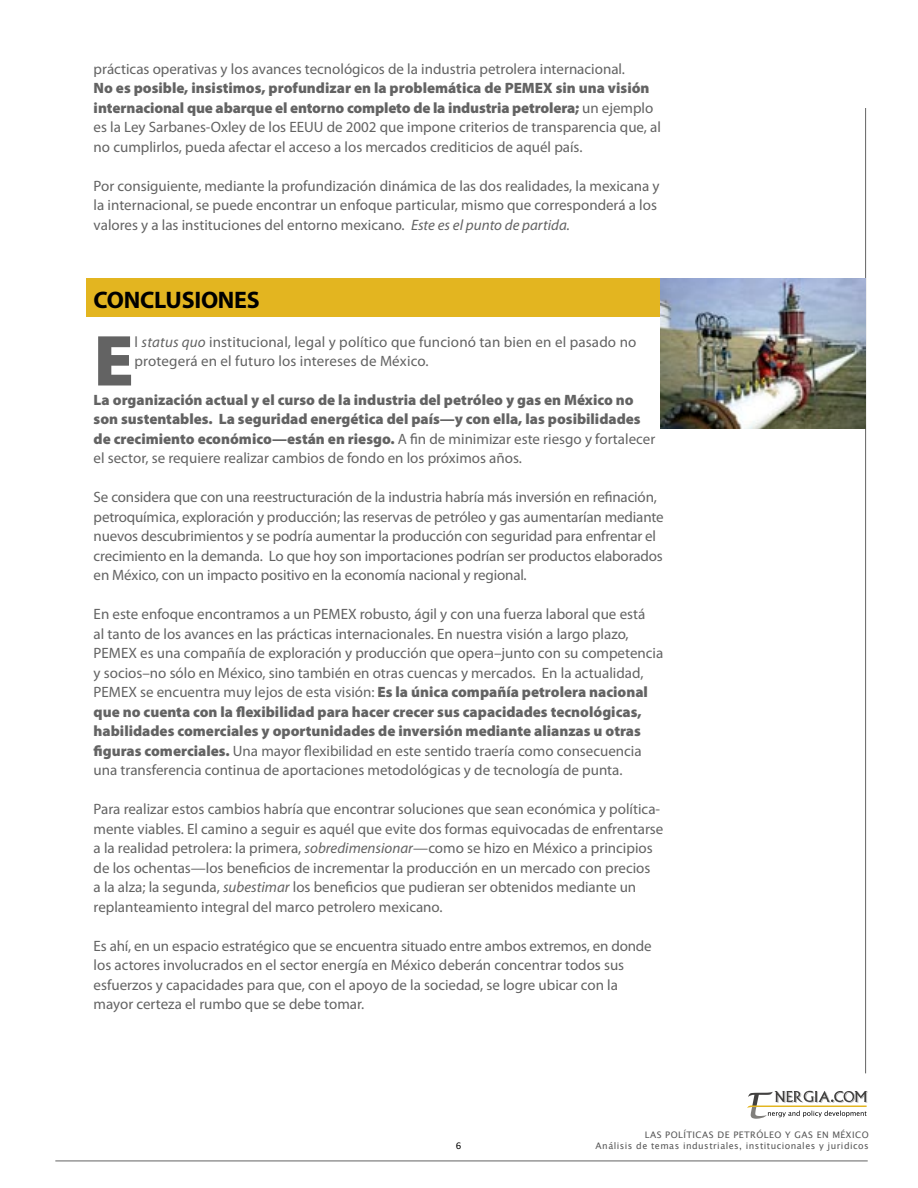
<style>
.page{position:relative;width:918px;height:1188px;background:#fff}
.page>*{position:absolute;margin:0;border:0;box-sizing:border-box;transform-origin:0 0}
.body_copy1stgraf{font:900 72.9px "Myriad Pro";color:#636363}
.body_head01{font:700 24px "Myriad Pro";letter-spacing:-.01em;color:#000}
.body_copy{font:15px/19.5px "Myriad Pro";color:#636363}
.body_copy-2{font:900 15px "Myriad Pro";color:#636363}
.body_copy1stgraf-2{font:15px/19.5px "Myriad Pro";letter-spacing:.01em;color:#636363}
.t1{font:9px/10.8px "Lucida Grande";letter-spacing:.05em;color:#565656;text-align:right}
.t2{font:9px "Lucida Grande";color:#000}
.s1{font-weight:900}
.s2{font-style:italic}
</style>
<div class="page">
<svg style="left:747px;top:1091px;width:121px;height:28px"></svg>
<hr style="left:55px;top:1161px;width:813px;height:1px;background:#636363">
<hr style="left:865px;top:108px;width:1px;height:965px;background:#636363">
<div style="left:86px;top:278px;width:575px;height:39px;background:#e3b520"></div>
<img style="left:661px;top:278px;width:204px;height:150px">
<p class="body_copy" style="left:94px;top:59px;width:533px">prácticas operativas y los avances tecnológicos de la industria petrolera internacional.</p>
<p class="body_copy-2" style="left:94px;top:79px;width:557px">No es posible, insistimos, profundizar en la problemática de PEMEX sin una visión</p>
<p class="body_copy" style="left:94px;top:98px;width:569px"><span class="s1">internacional que abarque el entorno completo de la industria petrolera;</span> un ejemplo es la Ley Sarbanes-Oxley de los EEUU de 2002 que impone criterios de transparencia que, al no cumplirlos, pueda afectar el acceso a los mercados crediticios de aquél país.</p>
<p class="body_copy" style="left:94px;top:176px;width:568px">Por consiguiente, mediante la profundización dinámica de las dos realidades, la mexicana y la internacional, se puede encontrar un enfoque particular, mismo que corresponderá a los valores y a las instituciones del entorno mexicano. <span class="s2">Este es el punto de partida.</span></p>
<p class="body_head01" style="left:94px;top:286px;width:168px">CONCLUSIONES</p>
<p class="body_copy1stgraf" style="left:94px;top:320px;width:42px">E</p>
<p class="body_copy1stgraf-2" style="left:135px;top:332px;width:503px">l <span class="s2">status quo</span> institucional, legal y político que funcionó tan bien en el pasado no protegerá en el futuro los intereses de México.</p>
<p class="body_copy-2" style="left:94px;top:391px;width:542px">La organización actual y el curso de la industria del petróleo y gas en México no</p>
<p class="body_copy-2" style="left:94px;top:411px;width:549px">son sustentables. La seguridad energética del país—y con ella, las posibilidades</p>
<p class="body_copy" style="left:94px;top:430px;width:563px"><span class="s1">de crecimiento económico—están en riesgo.</span> A fin de minimizar este riesgo y fortalecer el sector, se requiere realizar cambios de fondo en los próximos años.</p>
<p class="body_copy" style="left:94px;top:488px;width:572px">Se considera que con una reestructuración de la industria habría más inversión en refinación, petroquímica, exploración y producción; las reservas de petróleo y gas aumentarían mediante nuevos descubrimientos y se podría aumentar la producción con seguridad para enfrentar el crecimiento en la demanda. Lo que hoy son importaciones podrían ser productos elaborados en México, con un impacto positivo en la economía nacional y regional.</p>
<p class="body_copy" style="left:94px;top:605px;width:553px">En este enfoque encontramos a un PEMEX robusto, ágil y con una fuerza laboral que está</p>
<p class="body_copy" style="left:94px;top:625px;width:571px">al tanto de los avances en las prácticas internacionales. En nuestra visión a largo plazo, PEMEX es una compañía de exploración y producción que opera–junto con su competencia y socios–no sólo en México, sino también en otras cuencas y mercados. En la actualidad, PEMEX se encuentra muy lejos de esta visión: <span class="s1">Es la única compañía petrolera nacional que no cuenta con la flexibilidad para hacer crecer sus capacidades tecnológicas, habilidades comerciales y oportunidades de inversión mediante alianzas u otras figuras comerciales.</span> Una mayor flexibilidad en este sentido traería como consecuencia una transferencia continua de aportaciones metodológicas y de tecnología de punta.</p>
<p class="body_copy" style="left:94px;top:800px;width:571px">Para realizar estos cambios habría que encontrar soluciones que sean económica y política&shy;mente viables. El camino a seguir es aquél que evite dos formas equivocadas de enfrentarse a la realidad petrolera: la primera, <span class="s2">sobredimensionar</span>—como se hizo en México a principios de los ochentas—los beneficios de incrementar la producción en un mercado con precios<br>a la alza; la segunda, <span class="s2">subestimar</span> los beneficios que pudieran ser obtenidos mediante un replanteamiento integral del marco petrolero mexicano.</p>
<p class="body_copy" style="left:94px;top:937px;width:560px">Es ahí, en un espacio estratégico que se encuentra situado entre ambos extremos, en donde los actores involucrados en el sector energía en México deberán concentrar todos sus</p>
<p class="body_copy" style="left:94px;top:976px;width:526px">esfuerzos y capacidades para que, con el apoyo de la sociedad, se logre ubicar con la</p>
<p class="body_copy" style="left:94px;top:995px;width:272px">mayor certeza el rumbo que se debe tomar.</p>
<p class="t2" style="left:456px;top:1140px;width:7px">6</p>
<p class="t1" style="left:596px;top:1130px;width:275px">LAS POLÍTICAS DE PETRÓLEO Y GAS EN MÉXICO<br>Análisis de temas industriales, institucionales y juridicos</p>
</div>
